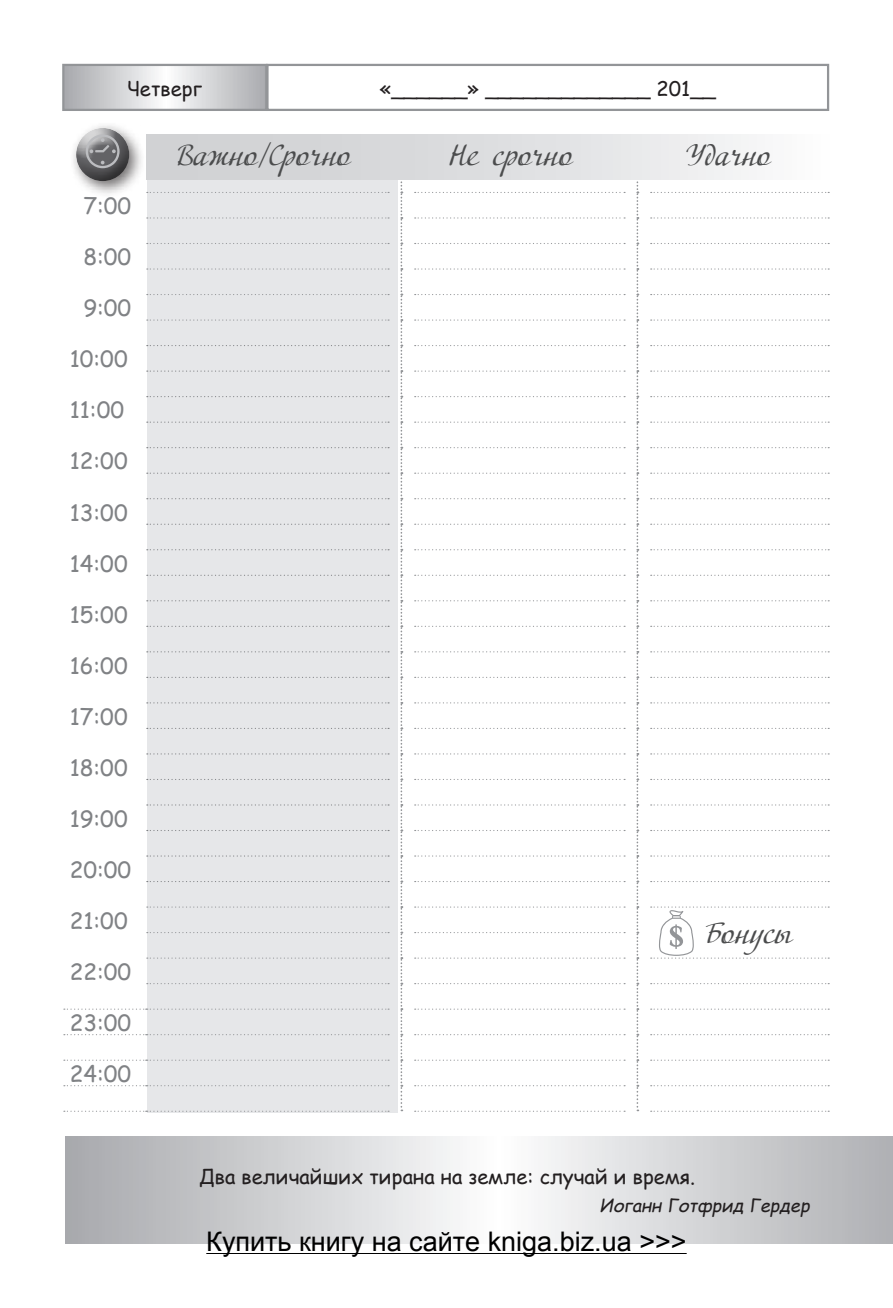
<style>
.page{position:relative;width:893px;height:1308px;background:#fff}
.page>*{position:absolute;margin:0;border:0;box-sizing:border-box;transform-origin:0 0}
.t1{font:29.25px "Adventure";color:#4b4c4d}
.t2{font:27px "Arial";color:#000}
.t3{font:22.5px "Comic Sans MS";color:#808285}
.citata{font:20.25px "Comic Sans MS";color:#231f20}
.citata_avtor{font:italic 18px "Comic Sans MS";color:#231f20}
</style>
<div class="page">
<div style="left:147px;top:176px;width:251px;height:936px;background:#e6e7e9"></div>
<svg style="left:147px;top:192px;width:242px;height:1px"></svg>
<svg style="left:147px;top:217px;width:242px;height:1px"></svg>
<svg style="left:147px;top:243px;width:242px;height:1px"></svg>
<svg style="left:147px;top:268px;width:242px;height:1px"></svg>
<svg style="left:147px;top:294px;width:242px;height:1px"></svg>
<svg style="left:147px;top:319px;width:242px;height:2px"></svg>
<svg style="left:147px;top:906px;width:242px;height:1px"></svg>
<svg style="left:147px;top:932px;width:242px;height:1px"></svg>
<svg style="left:147px;top:957px;width:242px;height:1px"></svg>
<svg style="left:147px;top:983px;width:242px;height:1px"></svg>
<svg style="left:64px;top:1008px;width:325px;height:1px"></svg>
<svg style="left:64px;top:1034px;width:325px;height:1px"></svg>
<svg style="left:64px;top:1059px;width:325px;height:1px"></svg>
<svg style="left:64px;top:1085px;width:325px;height:1px"></svg>
<svg style="left:64px;top:1110px;width:325px;height:1px"></svg>
<svg style="left:147px;top:345px;width:242px;height:1px"></svg>
<svg style="left:147px;top:370px;width:242px;height:2px"></svg>
<svg style="left:147px;top:396px;width:242px;height:1px"></svg>
<svg style="left:147px;top:421px;width:242px;height:2px"></svg>
<svg style="left:147px;top:447px;width:242px;height:1px"></svg>
<svg style="left:147px;top:472px;width:242px;height:2px"></svg>
<svg style="left:147px;top:498px;width:242px;height:1px"></svg>
<svg style="left:147px;top:523px;width:242px;height:2px"></svg>
<svg style="left:147px;top:549px;width:242px;height:1px"></svg>
<svg style="left:147px;top:575px;width:242px;height:1px"></svg>
<svg style="left:147px;top:600px;width:242px;height:1px"></svg>
<svg style="left:147px;top:626px;width:242px;height:1px"></svg>
<svg style="left:147px;top:651px;width:242px;height:1px"></svg>
<svg style="left:147px;top:677px;width:242px;height:1px"></svg>
<svg style="left:147px;top:702px;width:242px;height:1px"></svg>
<svg style="left:147px;top:728px;width:242px;height:1px"></svg>
<svg style="left:147px;top:753px;width:242px;height:1px"></svg>
<svg style="left:147px;top:779px;width:242px;height:1px"></svg>
<svg style="left:147px;top:804px;width:242px;height:1px"></svg>
<svg style="left:147px;top:830px;width:242px;height:1px"></svg>
<svg style="left:147px;top:855px;width:242px;height:1px"></svg>
<svg style="left:147px;top:881px;width:242px;height:1px"></svg>
<svg style="left:415px;top:192px;width:210px;height:1px"></svg>
<svg style="left:651px;top:192px;width:178px;height:1px"></svg>
<svg style="left:415px;top:217px;width:210px;height:1px"></svg>
<svg style="left:651px;top:217px;width:178px;height:1px"></svg>
<svg style="left:415px;top:243px;width:210px;height:1px"></svg>
<svg style="left:651px;top:243px;width:178px;height:1px"></svg>
<svg style="left:415px;top:268px;width:210px;height:1px"></svg>
<svg style="left:651px;top:268px;width:178px;height:1px"></svg>
<svg style="left:415px;top:294px;width:210px;height:1px"></svg>
<svg style="left:651px;top:294px;width:178px;height:1px"></svg>
<svg style="left:415px;top:319px;width:210px;height:2px"></svg>
<svg style="left:651px;top:319px;width:178px;height:2px"></svg>
<svg style="left:415px;top:345px;width:210px;height:1px"></svg>
<svg style="left:651px;top:345px;width:178px;height:1px"></svg>
<svg style="left:415px;top:370px;width:210px;height:2px"></svg>
<svg style="left:651px;top:370px;width:178px;height:2px"></svg>
<svg style="left:415px;top:396px;width:210px;height:1px"></svg>
<svg style="left:651px;top:396px;width:178px;height:1px"></svg>
<svg style="left:415px;top:421px;width:210px;height:2px"></svg>
<svg style="left:651px;top:421px;width:178px;height:2px"></svg>
<svg style="left:415px;top:447px;width:210px;height:1px"></svg>
<svg style="left:651px;top:447px;width:178px;height:1px"></svg>
<svg style="left:415px;top:472px;width:210px;height:2px"></svg>
<svg style="left:651px;top:472px;width:178px;height:2px"></svg>
<svg style="left:415px;top:498px;width:210px;height:1px"></svg>
<svg style="left:651px;top:498px;width:178px;height:1px"></svg>
<svg style="left:415px;top:523px;width:210px;height:2px"></svg>
<svg style="left:651px;top:523px;width:178px;height:2px"></svg>
<svg style="left:415px;top:549px;width:210px;height:1px"></svg>
<svg style="left:651px;top:549px;width:178px;height:1px"></svg>
<svg style="left:415px;top:575px;width:210px;height:1px"></svg>
<svg style="left:651px;top:575px;width:178px;height:1px"></svg>
<svg style="left:415px;top:600px;width:210px;height:1px"></svg>
<svg style="left:651px;top:600px;width:178px;height:1px"></svg>
<svg style="left:415px;top:626px;width:210px;height:1px"></svg>
<svg style="left:651px;top:626px;width:178px;height:1px"></svg>
<svg style="left:415px;top:651px;width:210px;height:1px"></svg>
<svg style="left:651px;top:651px;width:178px;height:1px"></svg>
<svg style="left:415px;top:677px;width:210px;height:1px"></svg>
<svg style="left:651px;top:677px;width:178px;height:1px"></svg>
<svg style="left:415px;top:702px;width:210px;height:1px"></svg>
<svg style="left:651px;top:702px;width:178px;height:1px"></svg>
<svg style="left:415px;top:728px;width:210px;height:1px"></svg>
<svg style="left:651px;top:728px;width:178px;height:1px"></svg>
<svg style="left:415px;top:753px;width:210px;height:1px"></svg>
<svg style="left:651px;top:753px;width:178px;height:1px"></svg>
<svg style="left:415px;top:779px;width:210px;height:1px"></svg>
<svg style="left:651px;top:779px;width:178px;height:1px"></svg>
<svg style="left:415px;top:804px;width:210px;height:1px"></svg>
<svg style="left:651px;top:804px;width:178px;height:1px"></svg>
<svg style="left:415px;top:830px;width:210px;height:1px"></svg>
<svg style="left:651px;top:830px;width:178px;height:1px"></svg>
<svg style="left:415px;top:855px;width:210px;height:1px"></svg>
<svg style="left:651px;top:855px;width:178px;height:1px"></svg>
<svg style="left:415px;top:881px;width:210px;height:1px"></svg>
<svg style="left:651px;top:881px;width:178px;height:1px"></svg>
<svg style="left:415px;top:906px;width:210px;height:1px"></svg>
<svg style="left:415px;top:932px;width:210px;height:1px"></svg>
<svg style="left:415px;top:957px;width:210px;height:1px"></svg>
<svg style="left:415px;top:983px;width:210px;height:1px"></svg>
<svg style="left:651px;top:983px;width:178px;height:1px"></svg>
<svg style="left:415px;top:1008px;width:210px;height:1px"></svg>
<svg style="left:651px;top:1008px;width:178px;height:1px"></svg>
<svg style="left:415px;top:1034px;width:210px;height:1px"></svg>
<svg style="left:651px;top:1034px;width:178px;height:1px"></svg>
<svg style="left:415px;top:1059px;width:210px;height:1px"></svg>
<svg style="left:651px;top:1059px;width:178px;height:1px"></svg>
<svg style="left:415px;top:1085px;width:210px;height:1px"></svg>
<svg style="left:651px;top:1085px;width:178px;height:1px"></svg>
<svg style="left:415px;top:1110px;width:210px;height:1px"></svg>
<svg style="left:651px;top:1110px;width:178px;height:1px"></svg>
<svg style="left:401px;top:179px;width:1px;height:932px"></svg>
<svg style="left:637px;top:179px;width:1px;height:932px"></svg>
<div style="left:266px;top:64px;width:563px;height:47px;border:2px solid #939598"></div>
<div style="left:146px;top:134px;width:683px;height:45px;background:linear-gradient(to right,#cacbce,#f7f7f8)"></div>
<svg style="left:65px;top:67px;width:199px;height:41px"></svg>
<div style="left:62px;top:64px;width:205px;height:47px;border:2px solid #939598"></div>
<svg style="left:651px;top:906px;width:178px;height:52px"></svg>
<div style="left:69px;top:121px;width:77px;height:77px;background:#231f20;opacity:.64"></div>
<div style="left:76px;top:128px;width:56px;height:32px;background:#fff;opacity:.75"></div>
<div style="left:76px;top:130px;width:56px;height:54px;background:#231f20;opacity:.75"></div>
<svg style="left:86px;top:134px;width:34px;height:34px"></svg>
<svg style="left:66px;top:1136px;width:827px;height:107px"></svg>
<hr style="left:206px;top:1253px;width:481px;height:1px;background:#000">
<p class="citata" style="left:127px;top:73px;width:76px">Четверг</p>
<p class="citata" style="left:380px;top:73px;width:337px">«______» _____________ 201__</p>
<p class="t3" style="left:83px;top:189px;width:49px">7:00</p>
<p class="t3" style="left:83px;top:240px;width:49px">8:00</p>
<p class="t3" style="left:83px;top:291px;width:49px">9:00</p>
<p class="t3" style="left:70px;top:342px;width:60px">10:00</p>
<p class="t3" style="left:70px;top:393px;width:56px">11:00</p>
<p class="t3" style="left:70px;top:444px;width:60px">12:00</p>
<p class="t3" style="left:70px;top:496px;width:60px">13:00</p>
<p class="t3" style="left:70px;top:547px;width:60px">14:00</p>
<p class="t3" style="left:70px;top:598px;width:60px">15:00</p>
<p class="t3" style="left:70px;top:649px;width:60px">16:00</p>
<p class="t3" style="left:70px;top:700px;width:60px">17:00</p>
<p class="t3" style="left:70px;top:751px;width:60px">18:00</p>
<p class="t3" style="left:70px;top:802px;width:60px">19:00</p>
<p class="t3" style="left:70px;top:853px;width:63px">20:00</p>
<p class="t3" style="left:70px;top:904px;width:60px">21:00</p>
<p class="t3" style="left:70px;top:955px;width:63px">22:00</p>
<p class="t3" style="left:70px;top:1006px;width:63px">23:00</p>
<p class="t3" style="left:70px;top:1057px;width:63px">24:00</p>
<h1 class="t1" style="left:176px;top:138px;width:176px">Важно/Срочно</h1>
<h1 class="t1" style="left:450px;top:138px;width:124px">Не срочно</h1>
<h1 class="t1" style="left:686px;top:138px;width:86px">Удачно</h1>
<h1 class="t1" style="left:704px;top:916px;width:90px">Бонусы</h1>
<p class="citata" style="left:199px;top:1161px;width:497px">Два величайших тирана на земле: случай и время.</p>
<p class="citata_avtor" style="left:600px;top:1192px;width:216px">Иоганн Готфрид Гердер</p>
<p class="t2" style="left:206px;top:1223px;width:482px">Купить книгу на сайте kniga.biz.ua &gt;&gt;&gt;</p>
</div>
